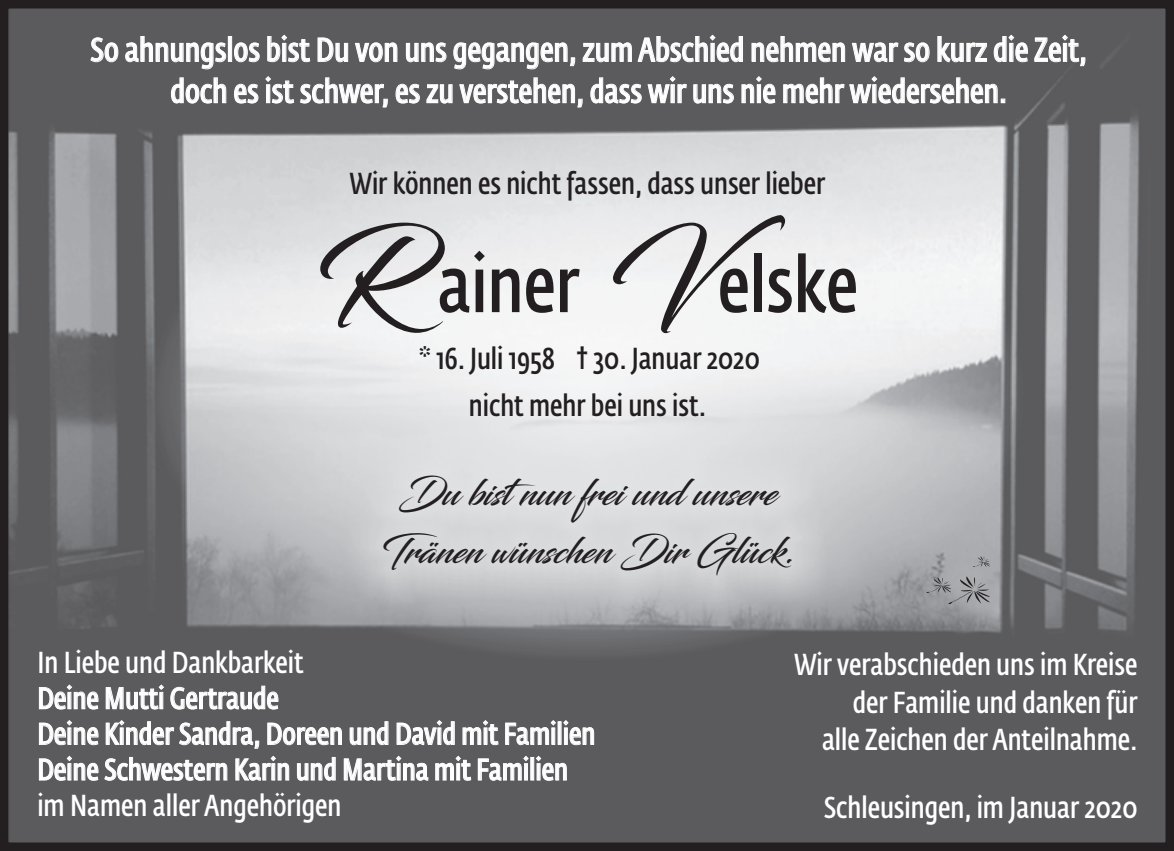
<style>
.page{position:relative;width:1174px;height:851px;background:#fff}
.page>*{position:absolute;margin:0;border:0;box-sizing:border-box;transform-origin:0 0}
.t1{font:600 78px "Fedra Sans Cond Std";color:#231f20}
.t2{font:36px/57.6px "Blacksword";color:#231f20;text-align:center}
.t3{font:600 33px/41.4px "Fedra Sans Cond Std";color:#fff;text-align:center}
.t4{font:600 30px "Fedra Sans Cond Std";color:#fff}
.t5{font:600 30px "Fedra Sans Cond Std";color:#231f20}
.s1{font-family:"Blacksword";font-weight:400;font-size:107.1px}
</style>
<div class="page">
<img style="left:10px;top:10px;width:1154px;height:830px">
<svg style="left:973px;top:556px;width:17px;height:11px"></svg>
<svg style="left:926px;top:576px;width:64px;height:28px;background:#949598"></svg>
<svg style="left:90px;top:37px;width:28px;height:25px"></svg>
<svg style="left:125px;top:36px;width:101px;height:34px;background:#79797c"></svg>
<div style="left:228px;top:36px;width:4px;height:26px;border:1px solid #fff"></div>
<svg style="left:234px;top:42px;width:26px;height:20px"></svg>
<svg style="left:267px;top:34px;width:43px;height:28px"></svg>
<svg style="left:317px;top:37px;width:31px;height:25px"></svg>
<svg style="left:355px;top:42px;width:42px;height:20px"></svg>
<svg style="left:406px;top:42px;width:41px;height:20px"></svg>
<svg style="left:453px;top:42px;width:122px;height:28px;background:#818183"></svg>
<svg style="left:582px;top:34px;width:161px;height:28px;background:#7e7e81"></svg>
<svg style="left:751px;top:36px;width:94px;height:26px;background:#828284"></svg>
<svg style="left:851px;top:42px;width:78px;height:20px;background:#88888a"></svg>
<svg style="left:937px;top:36px;width:50px;height:26px"></svg>
<svg style="left:993px;top:34px;width:35px;height:28px"></svg>
<svg style="left:1034px;top:34px;width:51px;height:32px;background:#7b7b7d"></svg>
<svg style="left:171px;top:77px;width:55px;height:27px"></svg>
<svg style="left:234px;top:84px;width:24px;height:20px"></svg>
<svg style="left:265px;top:76px;width:29px;height:28px"></svg>
<svg style="left:300px;top:77px;width:88px;height:31px;background:#7b7b7d"></svg>
<svg style="left:395px;top:84px;width:25px;height:20px"></svg>
<svg style="left:426px;top:84px;width:27px;height:20px"></svg>
<svg style="left:459px;top:77px;width:124px;height:31px;background:#7a7a7c"></svg>
<svg style="left:590px;top:76px;width:97px;height:28px;background:#7e7e80"></svg>
<svg style="left:693px;top:84px;width:41px;height:20px"></svg>
<svg style="left:741px;top:76px;width:34px;height:28px"></svg>
<svg style="left:783px;top:76px;width:222px;height:28px;background:#7e7e80"></svg>
<svg style="left:39px;top:684px;width:60px;height:25px"></svg>
<svg style="left:106px;top:684px;width:58px;height:27px;background:#868688"></svg>
<svg style="left:170px;top:685px;width:108px;height:24px;background:#838385"></svg>
<svg style="left:39px;top:719px;width:555px;height:63px;background:#78787b"></svg>
<div style="left:0;top:0;width:1174px;height:850px;border:9px solid #231f20"></div>
<p class="t3" style="left:90px;top:31px;width:998px">So ahnungslos bist Du von uns gegangen, zum Abschied nehmen war so kurz die Zeit, doch es ist schwer, es zu verstehen, dass wir uns nie mehr wiedersehen.</p>
<p class="t5" style="left:350px;top:170px;width:477px">Wir können es nicht fassen, dass unser lieber</p>
<h1 class="t1" style="left:316px;top:251px;width:543px"><span class="s1">R</span> ainer <span class="s1">V</span>elske</h1>
<p class="t5" style="left:418px;top:346px;width:343px">* 16. Juli 1958 † 30. Januar 2020</p>
<p class="t5" style="left:469px;top:393px;width:238px">nicht mehr bei uns ist.</p>
<p class="t4" style="left:37px;top:649px;width:268px">In Liebe und Dankbarkeit</p>
<p class="t2" style="left:381px;top:469px;width:415px">Du bistnun frei und unsere<br>Tränen wünschen Dir Glück.</p>
<p class="t4" style="left:794px;top:652px;width:345px">Wir verabschieden uns im Kreise</p>
<p class="t4" style="left:37px;top:685px;width:243px">Deine Mutti Gertraude</p>
<p class="t4" style="left:37px;top:721px;width:559px">Deine Kinder Sandra, Doreen und David mit Familien</p>
<p class="t4" style="left:37px;top:756px;width:532px">Deine Schwestern Karin und Martina mit Familien</p>
<p class="t4" style="left:37px;top:792px;width:305px">im Namen aller Angehörigen</p>
<p class="t4" style="left:852px;top:689px;width:286px">der Familie und danken für</p>
<p class="t4" style="left:822px;top:727px;width:317px">alle Zeichen der Anteilnahme.</p>
<p class="t4" style="left:823px;top:794px;width:315px">Schleusingen, im Januar 2020</p>
</div>
